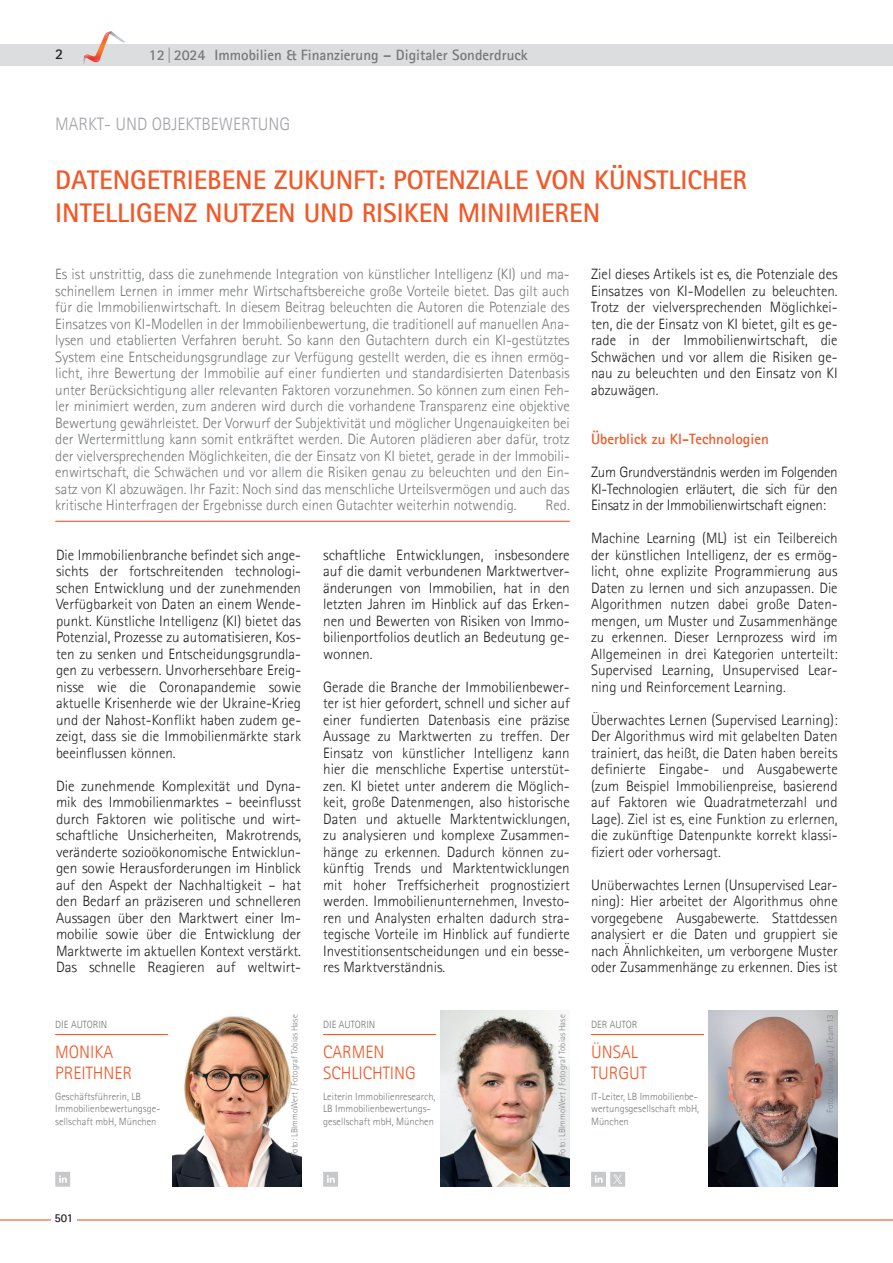
<style>
.page{position:relative;width:893px;height:1263px;background:#fff}
.page>*{position:absolute;margin:0;border:0;box-sizing:border-box;transform-origin:0 0}
.t1{font:700 27px/33px "Agfa Rotis Sans Serif";color:#f15929}
.t2{font:300 18px/20.2px "Agfa Rotis Sans Serif";color:#f15929}
.t3{font:300 18px "Agfa Rotis Sans Serif";color:#a3a4a8}
.t4{font:300 15px/16.5px "Agfa Rotis Sans Serif";color:#231f20;text-align:justify}
.t5{font:300 15px/16.5px "Agfa Rotis Sans Serif";letter-spacing:-.005em;color:#76787b;text-align:justify}
.t6{font:700 15px "Agfa Rotis Sans Serif";color:#76787b}
.t7{font:700 15px "Agfa Rotis Sans Serif";color:#f15929}
.t8{font:700 15px "Agfa Rotis Sans Serif";color:#231f20}
.t9{font:700 12px "Agfa Rotis Sans Serif";color:#231f20}
.t10{font:300 10.5px/12.6px "Agfa Rotis Sans Serif";color:#76787b}
.t11{font:300 9px "Agfa Rotis Sans Serif";color:#808285}
</style>
<div class="page">
<hr style="left:0;top:1219px;width:893px;height:1px;background:#f15929">
<div style="left:0;top:45px;width:893px;height:21px;background:#dcdddf"></div>
<svg style="left:83px;top:31px;width:43px;height:33px"></svg>
<div style="left:51px;top:1214px;width:26px;height:13px;background:#fff"></div>
<img style="left:708px;top:1010px;width:130px;height:177px">
<img style="left:440px;top:1010px;width:130px;height:177px">
<img style="left:172px;top:1016px;width:130px;height:171px">
<hr style="left:591px;top:1034px;width:113px;height:1px;background:#f15929">
<hr style="left:323px;top:1034px;width:113px;height:1px;background:#f15929">
<hr style="left:55px;top:1034px;width:113px;height:1px;background:#f15929">
<hr style="left:55px;top:521px;width:515px;height:1px;background:#f15929">
<svg style="left:591px;top:1172px;width:34px;height:15px"></svg>
<svg style="left:323px;top:1172px;width:15px;height:15px"></svg>
<svg style="left:55px;top:1172px;width:15px;height:15px"></svg>
<p class="t8" style="left:55px;top:45px;width:10px">2</p>
<p class="t6" style="left:149px;top:46px;width:380px">12|2024 Immobilien &amp; Finanzierung – Digitaler Sonderdruck</p>
<p class="t3" style="left:55px;top:114px;width:237px">MARKT- UND OBJEKTBEWERTUNG</p>
<h1 class="t1" style="left:55px;top:163px;width:693px">DATENGETRIEBENE ZUKUNFT: POTENZIALE VON KÜNSTLICHER<br>INTELLIGENZ NUTZEN UND RISIKEN MINIMIEREN</h1>
<p class="t5" style="left:55px;top:266px;width:516px">Es ist unstrittig, dass die zunehmende Integration von künstlicher Intelligenz (KI) und ma&shy;schinellem Lernen in immer mehr Wirtschaftsbereiche große Vorteile bietet. Das gilt auch für die Immobilienwirtschaft. In diesem Beitrag beleuchten die Autoren die Potenziale des Einsatzes von KI-Modellen in der Immobilienbewertung, die traditionell auf manuellen Ana&shy;lysen und etablierten Verfahren beruht. So kann den Gutachtern durch ein KI-gestütztes System eine Entscheidungsgrundlage zur Verfügung gestellt werden, die es ihnen ermög&shy;licht, ihre Bewertung der Immobilie auf einer fundierten und standardisierten Datenbasis unter Berücksichtigung aller relevanten Faktoren vorzunehmen. So können zum einen Feh&shy;ler minimiert werden, zum anderen wird durch die vorhandene Transparenz eine objektive Bewertung gewährleistet. Der Vorwurf der Subjektivität und möglicher Ungenauigkeiten bei der Wertermittlung kann somit entkräftet werden. Die Autoren plädieren aber dafür, trotz der vielversprechenden Möglichkeiten, die der Einsatz von KI bietet, gerade in der Immobili&shy;enwirtschaft, die Schwächen und vor allem die Risiken genau zu beleuchten und den Ein&shy;satz von KI abzuwägen. Ihr Fazit: Noch sind das menschliche Urteilsvermögen und auch das kritische Hinterfragen der Ergebnisse durch einen Gutachter weiterhin notwendig.</p>
<p class="t5" style="left:546px;top:497px;width:26px">Red.</p>
<p class="t4" style="left:56px;top:546px;width:247px">Die Immobilienbranche befindet sich ange&shy;sichts der fortschreitenden technologi&shy;schen Entwicklung und der zunehmenden Verfügbarkeit von Daten an einem Wende&shy;punkt. Künstliche Intelligenz (KI) bietet das Potenzial, Prozesse zu automatisieren, Kos&shy;ten zu senken und Entscheidungsgrundla&shy;gen zu verbessern. Unvorhersehbare Ereig&shy;nisse wie die Coronapandemie sowie aktuelle Krisenherde wie der Ukraine-Krieg und der Nahost-Konflikt haben zudem ge&shy;zeigt, dass sie die Immobilienmärkte stark beeinflussen können.</p>
<p class="t4" style="left:56px;top:777px;width:247px">Die zunehmende Komplexität und Dyna&shy;mik des Immobilienmarktes – beeinflusst durch Faktoren wie politische und wirt&shy;schaftliche Unsicherheiten, Makrotrends, veränderte sozioökonomische Entwicklun&shy;gen sowie Herausforderungen im Hinblick auf den Aspekt der Nachhaltigkeit – hat den Bedarf an präziseren und schnelleren Aussagen über den Marktwert einer Im&shy;mobilie sowie über die Entwicklung der Marktwerte im aktuellen Kontext verstärkt.<br>Das schnelle Reagieren auf weltwirt-</p>
<p class="t4" style="left:323px;top:546px;width:248px">schaftliche Entwicklungen, insbesondere auf die damit verbundenen Marktwertver&shy;änderungen von Immobilien, hat in den letzten Jahren im Hinblick auf das Erken&shy;nen und Bewerten von Risiken von Immo&shy;bilienportfolios deutlich an Bedeutung ge&shy;wonnen.</p>
<p class="t4" style="left:323px;top:678px;width:248px">Gerade die Branche der Immobilienbewer&shy;ter ist hier gefordert, schnell und sicher auf einer fundierten Datenbasis eine präzise Aussage zu Marktwerten zu treffen. Der Einsatz von künstlicher Intelligenz kann hier die menschliche Expertise unterstüt&shy;zen. KI bietet unter anderem die Möglich&shy;keit, große Datenmengen, also historische Daten und aktuelle Marktentwicklungen, zu analysieren und komplexe Zusammen&shy;hänge zu erkennen. Dadurch können zu&shy;künftig Trends und Marktentwicklungen mit hoher Treffsicherheit prognostiziert werden. Immobilienunternehmen, Investo&shy;ren und Analysten erhalten dadurch stra&shy;tegische Vorteile im Hinblick auf fundierte Investitionsentscheidungen und ein besse&shy;res Marktverständnis.</p>
<p class="t10" style="left:55px;top:1018px;width:54px">DIE AUTORIN</p>
<p class="t2" style="left:55px;top:1042px;width:78px">MONIKA<br>PREITHNER</p>
<p class="t10" style="left:55px;top:1090px;width:107px">Geschäftsführerin, LB<br>Immobilienbewertungsge&shy;sellschaft mbH, München</p>
<p class="t11" style="left:289px;top:1156px;width:143px;rotate:-90deg">Foto: LBImmoWert / Fotograf Tobias Hase</p>
<p class="t11" style="left:557px;top:1156px;width:143px;rotate:-90deg">Foto: LBImmoWert / Fotograf Tobias Hase</p>
<p class="t10" style="left:323px;top:1018px;width:54px">DIE AUTORIN</p>
<p class="t2" style="left:323px;top:1042px;width:94px">CARMEN<br>SCHLICHTING</p>
<p class="t10" style="left:323px;top:1090px;width:114px">Leiterin Immobilienresearch,<br>LB Immobilienbewertungs&shy;gesellschaft mbH, München</p>
<p class="t4" style="left:591px;top:266px;width:248px">Ziel dieses Artikels ist es, die Potenziale des Einsatzes von KI-Modellen zu beleuchten.<br>Trotz der vielversprechenden Möglichkei&shy;ten, die der Einsatz von KI bietet, gilt es ge&shy;rade in der Immobilienwirtschaft, die Schwächen und vor allem die Risiken ge&shy;nau zu beleuchten und den Einsatz von KI abzuwägen.</p>
<p class="t7" style="left:591px;top:429px;width:179px">Überblick zu KI-Technologien</p>
<p class="t4" style="left:591px;top:464px;width:248px">Zum Grundverständnis werden im Folgenden KI-Technologien erläutert, die sich für den Einsatz in der Immobilienwirtschaft eignen:</p>
<p class="t4" style="left:591px;top:530px;width:248px">Machine Learning (ML) ist ein Teilbereich der künstlichen Intelligenz, der es ermög&shy;licht, ohne explizite Programmierung aus Daten zu lernen und sich anzupassen. Die Algorithmen nutzen dabei große Daten&shy;mengen, um Muster und Zusammenhänge zu erkennen. Dieser Lernprozess wird im Allgemeinen in drei Kategorien unterteilt:<br>Supervised Learning, Unsupervised Lear&shy;ning und Reinforcement Learning.</p>
<p class="t4" style="left:591px;top:711px;width:248px">Überwachtes Lernen (Supervised Learning):<br>Der Algorithmus wird mit gelabelten Daten trainiert, das heißt, die Daten haben bereits definierte Eingabe- und Ausgabewerte (zum Beispiel Immobilienpreise, basierend auf Faktoren wie Quadratmeterzahl und Lage). Ziel ist es, eine Funktion zu erlernen, die zukünftige Datenpunkte korrekt klassi&shy;fiziert oder vorhersagt.</p>
<p class="t4" style="left:591px;top:876px;width:248px">Unüberwachtes Lernen (Unsupervised Lear&shy;ning): Hier arbeitet der Algorithmus ohne vorgegebene Ausgabewerte. Stattdessen analysiert er die Daten und gruppiert sie nach Ähnlichkeiten, um verborgene Muster oder Zusammenhänge zu erkennen. Dies ist</p>
<p class="t10" style="left:591px;top:1018px;width:48px">DER AUTOR</p>
<p class="t2" style="left:591px;top:1042px;width:57px">ÜNSAL<br>TURGUT</p>
<p class="t10" style="left:591px;top:1090px;width:110px">IT-Leiter, LB Immobilienbe&shy;wertungsgesellschaft mbH,<br>München</p>
<p class="t11" style="left:825px;top:1113px;width:100px;rotate:-90deg">Foto: Ünsal Turgut / Team 13</p>
<p class="t9" style="left:54px;top:1211px;width:20px">501</p>
</div>
